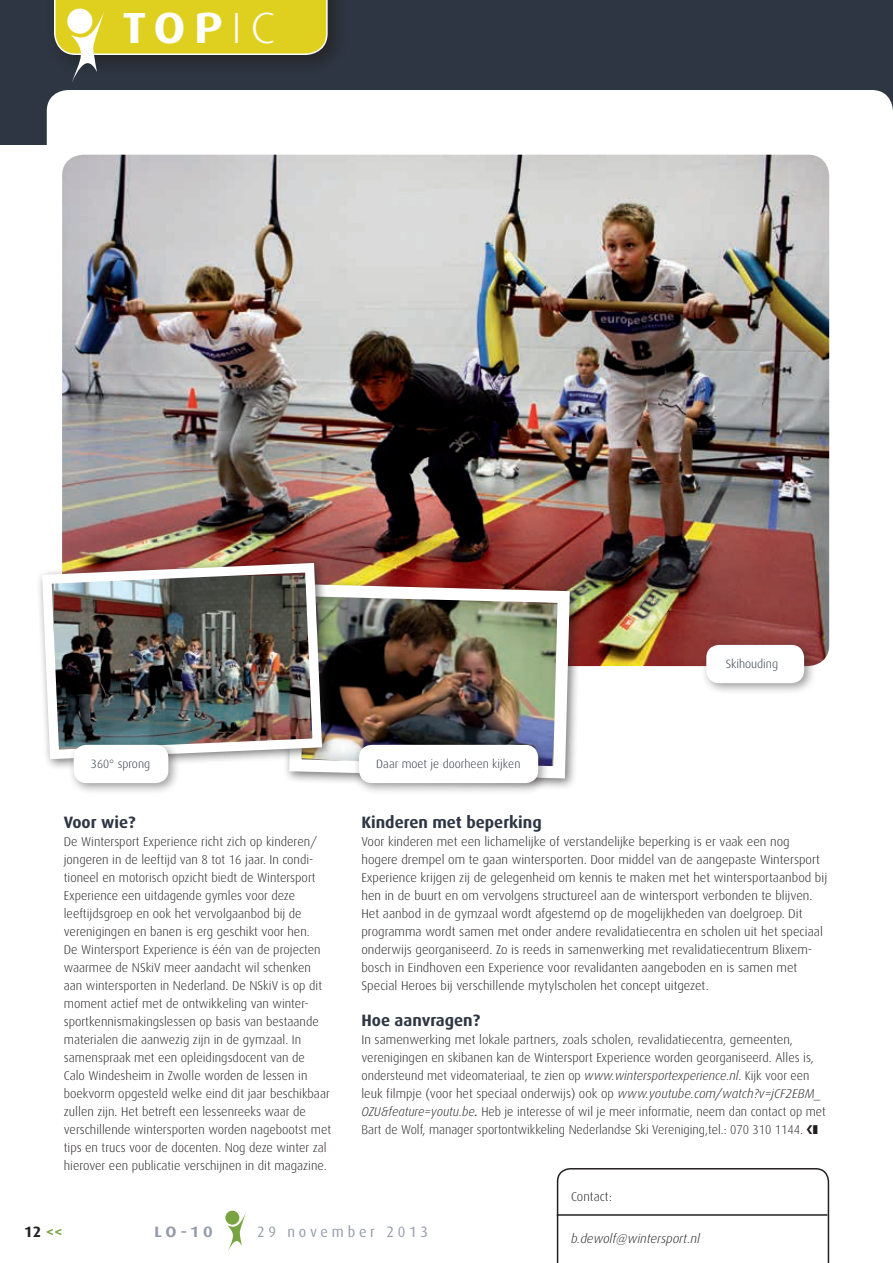
<style>
.page{position:relative;width:893px;height:1263px;background:#fff}
.page>*{position:absolute;margin:0;border:0;box-sizing:border-box;transform-origin:0 0}
.t1{font:700 43.5px "Dax Wide";color:#fff}
.t2{font:700 16.5px "Dax";color:#2d3642}
.t3{font:15px "Dax";letter-spacing:.26em;color:#959bab;scale:.96 1}
.t4{font:700 15px "Dax Wide";color:#959bab}
.t5{font:700 15px "Dax";color:#231f20}
.t6{font:300 12.75px/18px "Dax";color:#231f20}
.t7{font:italic 300 12.75px "Dax";color:#231f20}
.t8{font:300 12px "Dax";color:#2d3642}
.s1{font-weight:300}
.s2{font-style:italic}
.s3{font-weight:400;font-style:italic}
.s4{color:#78a341}
</style>
<div class="page">
<div style="left:0;top:0;width:893px;height:144px;background:#2d3642"></div>
<div style="left:47px;top:90px;width:846px;height:159px;background:#fff;border-radius:21px"></div>
<img style="left:62px;top:155px;width:767px;height:511px">
<div style="left:700px;top:639px;width:116px;height:56px;background:#231f20;opacity:.45"></div>
<div style="left:706px;top:645px;width:98px;height:38px;background:#fff;border-radius:13px"></div>
<div style="left:46px;top:0;width:302px;height:75px;background:#231f20;opacity:.75"></div>
<svg style="left:54px;top:0;width:274px;height:82px"></svg>
<svg style="left:225px;top:1211px;width:14px;height:14px"></svg>
<svg style="left:227px;top:1212px;width:19px;height:39px"></svg>
<svg style="left:557px;top:1168px;width:272px;height:95px"></svg>
<hr style="left:557px;top:1214px;width:270px;height:2px;background:#231f20">
<div style="left:283px;top:578px;width:299px;height:212px;background:#231f20;opacity:.6"></div>
<img style="left:283px;top:578px;width:293px;height:206px">
<div style="left:37px;top:557px;width:297px;height:214px;background:#231f20;opacity:.6"></div>
<img style="left:37px;top:558px;width:290px;height:206px">
<div style="left:353px;top:739px;width:198px;height:56px;background:#231f20;opacity:.45"></div>
<div style="left:359px;top:745px;width:179px;height:38px;background:#fff;border-radius:13px"></div>
<div style="left:68px;top:739px;width:112px;height:56px;background:#231f20;opacity:.45"></div>
<div style="left:74px;top:745px;width:94px;height:38px;background:#fff;border-radius:13px"></div>
<h1 class="t1" style="left:122px;top:3px;width:130px">TOP<span class="s1">ic</span></h1>
<p class="t8" style="left:91px;top:757px;width:61px">360° sprong</p>
<p class="t8" style="left:376px;top:757px;width:146px">Daar moet je doorheen kijken</p>
<p class="t8" style="left:726px;top:658px;width:54px">Skihouding</p>
<p class="t2" style="left:64px;top:813px;width:73px">Voor wie?</p>
<p class="t6" style="left:64px;top:833px;width:269px">De Wintersport Experience richt zich op kinderen/ jongeren in de leeftijd van 8 tot 16 jaar. I n condi&shy;tioneel en motorisch opzicht biedt de Wintersport Experience een uitdagende gymles voor deze leeftijdsgroep en ook het vervolgaanbod bij de verenigingen en banen is erg geschikt voor hen.<br>De Wintersport Experience is één van de projecten waarmee de NSkiV meer aandacht wil schenken aan wintersporten in Nederland. De NSkiV is op dit moment actief met de ontwikkeling van winter&shy;sportkennismakingslessen op basis van bestaande materialen die aanwezig zijn in de gymzaal. I n samenspraak met een opleidingsdocent van de<br>Calo Windesheim in Zwolle worden de lessen in boekvorm opgesteld welke eind dit jaar beschikbaar zullen zijn. Het betreft een lessenreeks waar de verschillende wintersporten worden nagebootst met tips en trucs voor de docenten. Nog deze winter zal hierover een publicatie verschijnen in dit magazine.</p>
<p class="t2" style="left:361px;top:813px;width:182px">Kinderen met beperking</p>
<p class="t6" style="left:361px;top:833px;width:467px">Voor kinderen met een lichamelijke of verstandelijke beperking is er vaak een nog hogere drempel om te gaan wintersporten. Door middel van de aangepaste Wintersport Experience krijgen zij de gelegenheid om kennis te maken met het wintersportaanbod bij hen in de buurt en om vervolgens structureel aan de wintersport verbonden te blijven.<br>Het aanbod in de gymzaal wordt afgestemd op de mogelijkheden van doelgroep. Dit programma wordt samen met onder andere revalidatiecentra en scholen uit het speciaal onderwijs georganiseerd. Zo is reeds in samenwerking met revalidatiecentrum Blixem&shy;bosch in Eindhoven een Experience voor revalidanten aangeboden en is samen met Special Heroes bij verschillende mytylscholen het concept uitgezet.</p>
<p class="t2" style="left:361px;top:1011px;width:120px">Hoe aanvragen?</p>
<p class="t6" style="left:361px;top:1031px;width:466px">I n samenwerking met lokale partners, zoals scholen, revalidatiecentra, gemeenten, verenigingen en skibanen kan de Wintersport Experience worden georganiseerd. Alles is, ondersteund met videomateriaal, te zien op <span class="s2">www.wintersportexperience.nl</span>. Kijk voor een leuk filmpje (voor het speciaal onderwijs) ook op <span class="s2">www.youtube.com/watch?v=jCF2EBM_ OZU&amp;feature=youtu.be</span><span class="s3">.</span> Heb je interesse of wil je meer informatie, neem dan contact op met Bart de Wolf, manager sportontwikkeling Nederlandse Ski Vereniging,tel.: 070 310 1144. ❚</p>
<p class="t5" style="left:24px;top:1224px;width:40px">12 <span class="s4">&lt;&lt;</span></p>
<p class="t4" style="left:154px;top:1223px;width:60px">LO-10</p>
<p class="t3" style="left:257px;top:1223px;width:180px">29 november 2013</p>
<p class="t6" style="left:571px;top:1187px;width:42px">Contact:</p>
<p class="t7" style="left:571px;top:1231px;width:130px">b.dewolf@wintersport.nl</p>
</div>
